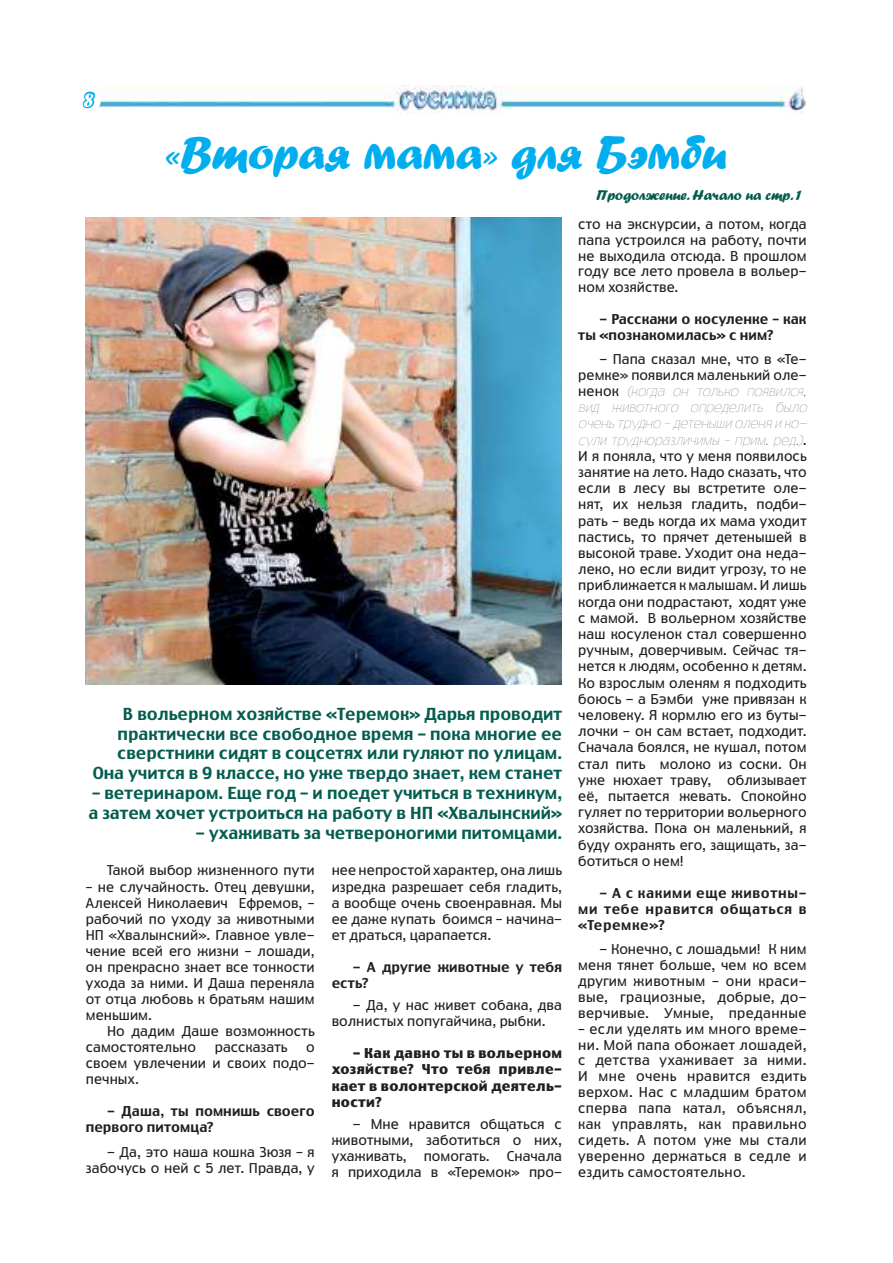
<style>
.page{position:relative;width:893px;height:1263px;background:#fff}
.page>*{position:absolute;margin:0;border:0;box-sizing:border-box;transform-origin:0 0}
.t1{font:48px "Forte VR";color:#00aeef}
.t2{font:21px "Forte VR";color:#fff}
.t3{font:500 16.5px/19.8px "Truth CYR";color:#045d50;text-align:right}
.t4{font:15px "Forte VR";color:#045d50}
.t5{font:13.5px/16.2px "Truth CYR";letter-spacing:.005em;color:#241f1f;text-align:justify}
.t6{font:500 13.5px/15.9px "Truth CYR";letter-spacing:.01em;color:#241f1f}
.t7{font:700 13.5px/16px "Truth CYR";letter-spacing:.025em;color:#241f1f;text-align:justify}
.s1{font-weight:100;font-style:italic}
</style>
<div class="page">
<img style="left:94px;top:86px;width:713px;height:27px">
<div style="left:81px;top:92px;width:20px;height:19px;background:#fff;border-radius:50%"></div>
<svg style="left:82px;top:90px;width:16px;height:21px"></svg>
<svg style="left:162px;top:85px;width:339px;height:29px"></svg>
<svg style="left:509px;top:85px;width:220px;height:145px"></svg>
<img style="left:85px;top:218px;width:476px;height:467px">
<h2 class="t2" style="left:84px;top:85px;width:12px">8</h2>
<h1 class="t1" style="left:165px;top:119px;width:564px">«Вторая мама» для Бэмби</h1>
<p class="t4" style="left:597px;top:185px;width:206px">Продолжение. Начало на стр. 1</p>
<p class="t3" style="left:93px;top:704px;width:471px">В вольерном хозяйстве «Теремок» Дарья проводит практически все свободное время – пока многие ее сверстники сидят в соцсетях или гуляют по улицам.<br>Она учится в 9 классе, но уже твердо знает, кем станет</p>
<p class="t3" style="left:88px;top:783px;width:475px;text-align:left">– ветеринаром. Еще год – и поедет учиться в техникум, а затем хочет устроиться на работу в НП «Хвалынский»</p>
<p class="t3" style="left:196px;top:823px;width:368px">- ухаживать за четвероногими питомцами.</p>
<p class="t5" style="left:107px;top:862px;width:209px">Такой выбор жизненного пути</p>
<p class="t5" style="left:86px;top:879px;width:230px">– не случайность. Отец девушки, Алексей Николаевич Ефремов, – рабочий по уходу за животными НП «Хвалынский». Главное увле&shy;чение всей его жизни – лошади, он прекрасно знает все тонкости ухода за ними. И Даша переняла от отца любовь к братьям нашим меньшим.</p>
<p class="t5" style="left:86px;top:1023px;width:230px;text-indent:21px">Но дадим Даше возможность самостоятельно</p>
<p class="t5" style="left:215px;top:1039px;width:74px">рассказать</p>
<p class="t5" style="left:86px;top:1039px;width:230px;text-indent:220px">о своем увлечении и своих подо&shy;печных.</p>
<p class="t6" style="left:86px;top:1103px;width:230px;text-indent:21px">- Даша, ты помнишь своего первого питомца?</p>
<p class="t5" style="left:86px;top:1144px;width:230px;text-align:right">- Да, это наша кошка Зюзя – я забочусь о ней с 5 лет. Правда, у</p>
<p class="t5" style="left:332px;top:862px;width:232px">нее непростой характер, она лишь изредка разрешает себя гладить, а вообще очень своенравная. Мы ее даже купать боимся – начина&shy;ет драться, царапается.</p>
<p class="t6" style="left:332px;top:959px;width:232px;text-indent:21px">- А другие животные у тебя есть?</p>
<p class="t5" style="left:332px;top:997px;width:232px;text-indent:21px">- Да, у нас живет собака, два волнистых попугайчика, рыбки.</p>
<p class="t7" style="left:332px;top:1045px;width:232px;text-indent:21px">- Как давно ты в вольерном хозяйстве? Что тебя привле&shy;кает в волонтерской деятель&shy;ности?</p>
<p class="t5" style="left:332px;top:1116px;width:232px;text-indent:21px">- Мне нравится общаться с животными, заботиться о них, ухаживать,</p>
<p class="t5" style="left:332px;top:1148px;width:232px;text-align:right">Сначала<br>я приходила в «Теремок» про-</p>
<p class="t5" style="left:424px;top:1148px;width:68px">помогать.</p>
<p class="t5" style="left:578px;top:216px;width:230px">сто на экскурсии, а потом, когда папа устроился на работу, почти не выходила отсюда. В прошлом году все лето провела в вольер&shy;ном хозяйстве.</p>
<p class="t6" style="left:578px;top:311px;width:230px;text-indent:21px">- Расскажи о косуленке – как ты «познакомилась» с ним?</p>
<p class="t5" style="left:578px;top:351px;width:233px;text-align:left;text-indent:21px">- Папа сказал мне, что в «Те&shy;ремке» появился маленький оле&shy;н е н о к <span class="s1">(когда он только появился, вид животного определить было оченьтрудно – детеныши оленя и ко&shy;сули трудноразличимы – прим. ред.)</span>.<br>И я поняла, что у меня появилось занятие на лето. Надо сказать, что если в лесу вы встретите оле&shy;нят, их нельзя гладить, подби&shy;рать – ведь когда их мама уходит пастись, то прячет детенышей в высокой траве. Уходит она неда&shy;леко, но если видит угрозу, то не приближается к малышам. И лишь когда они подрастают, ходят уже с мамой. В вольерном хозяйстве наш косуленок стал совершенно ручным, доверчивым. Сейчас тя&shy;нется к людям, особенно к детям.<br>Ко взрослым оленям я подходить боюсь - а Бэмби уже привязан к человеку. Я кормлю его из буты&shy;лочки – он сам встает, подходит.<br>Сначала боялся, не кушал, потом стал пить молоко из соски. Он уже нюхает траву, облизывает её, пытается жевать. Спокойно гуляет по территории вольерного хозяйства. Пока он маленький, я буду охранять его, защищать, за&shy;ботиться о нем!</p>
<p class="t6" style="left:578px;top:885px;width:230px;text-align:justify;text-indent:21px">- А с какими еще животны&shy;ми тебе нравится общаться в «Теремке»?</p>
<p class="t5" style="left:578px;top:941px;width:230px;text-indent:21px">- Конечно, с лошадьми! К ним меня тянет больше, чем ко всем другим животным – они краси&shy;вые, грациозные, добрые, до&shy;верчивые. Умные, преданные</p>
<p class="t5" style="left:578px;top:1021px;width:230px">– если уделять им много време&shy;ни. Мой папа обожает лошадей, с детства ухаживает за ними.<br>И мне очень нравится ездить верхом. Нас с младшим братом сперва папа катал, объяснял, как управлять, как правильно сидеть. А потом уже мы стали уверенно держаться в седле и ездить самостоятельно.</p>
</div>
